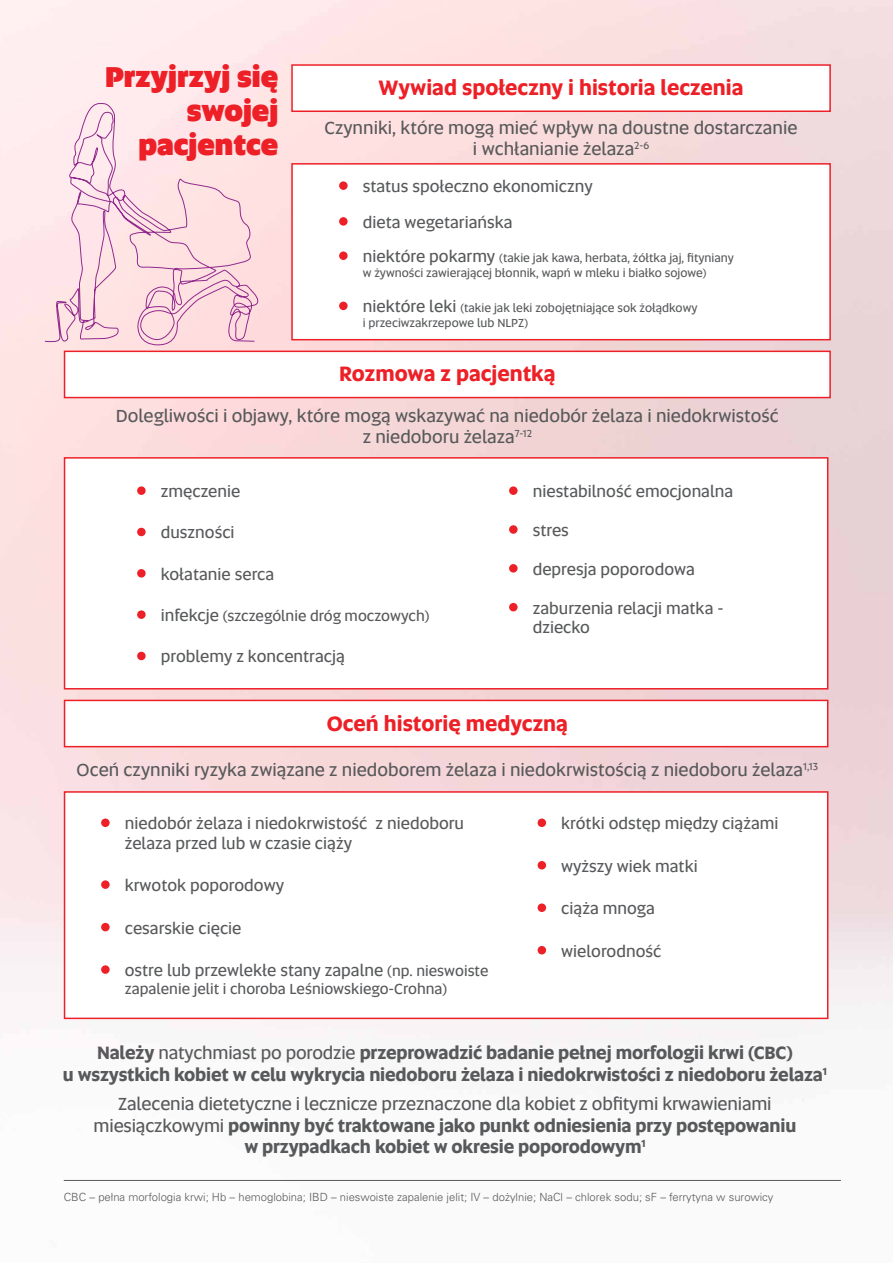
<style>
.page{position:relative;width:893px;height:1263px;background:#fff}
.page>*{position:absolute;margin:0;border:0;box-sizing:border-box;transform-origin:0 0}
.t1{font:800 28.5px/34.2px "Altis";color:#ed2027;text-align:right}
.t2{font:700 21px "Altis";color:#ed2027}
.t3{font:700 18px/21.6px "Altis";letter-spacing:-.01em;color:#58595b;text-align:center}
.t4{font:18px/21.6px "Altis";color:#58595b;text-align:center}
.t5{font:16.5px/19.8px "Altis";color:#58595b}
.t6{font:15px "Altis";color:#58595b}
.t7{font:12px/14.4px "Altis";color:#58595b}
.t8{font:300 11.25px "Univers LT Pro 45";color:#58595b}
.s1{font-size:16.5px}
.s2{font-size:15px}
.s3{font-weight:400}
</style>
<div class="page">
<svg style="left:44px;top:102px;width:216px;height:244px"></svg>
<div style="left:291px;top:64px;width:540px;height:48px;background:#fff;border:2px solid #ed2027"></div>
<div style="left:291px;top:163px;width:540px;height:177px;background:#fff;border:2px solid #ed2027"></div>
<div style="left:64px;top:351px;width:767px;height:47px;background:#fff;border:2px solid #ed2027"></div>
<div style="left:64px;top:791px;width:764px;height:228px;background:#fff;border:2px solid #ed2027"></div>
<div style="left:101px;top:818px;width:9px;height:9px;background:#ed2027;border-radius:50%"></div>
<div style="left:101px;top:880px;width:9px;height:9px;background:#ed2027;border-radius:50%"></div>
<div style="left:101px;top:923px;width:9px;height:8px;background:#ed2027;border-radius:50%"></div>
<div style="left:101px;top:965px;width:9px;height:9px;background:#ed2027;border-radius:50%"></div>
<div style="left:538px;top:818px;width:8px;height:9px;background:#ed2027;border-radius:50%"></div>
<div style="left:538px;top:861px;width:8px;height:8px;background:#ed2027;border-radius:50%"></div>
<div style="left:538px;top:903px;width:8px;height:9px;background:#ed2027;border-radius:50%"></div>
<div style="left:538px;top:946px;width:8px;height:8px;background:#ed2027;border-radius:50%"></div>
<div style="left:64px;top:700px;width:764px;height:47px;background:#fff;border:2px solid #ed2027"></div>
<div style="left:64px;top:457px;width:764px;height:232px;background:#fff;border:2px solid #ed2027"></div>
<div style="left:137px;top:486px;width:9px;height:9px;background:#ed2027;border-radius:50%"></div>
<div style="left:137px;top:528px;width:9px;height:8px;background:#ed2027;border-radius:50%"></div>
<div style="left:137px;top:569px;width:9px;height:9px;background:#ed2027;border-radius:50%"></div>
<div style="left:137px;top:610px;width:9px;height:9px;background:#ed2027;border-radius:50%"></div>
<div style="left:137px;top:652px;width:9px;height:8px;background:#ed2027;border-radius:50%"></div>
<div style="left:509px;top:486px;width:9px;height:9px;background:#ed2027;border-radius:50%"></div>
<div style="left:509px;top:525px;width:9px;height:9px;background:#ed2027;border-radius:50%"></div>
<div style="left:509px;top:564px;width:9px;height:9px;background:#ed2027;border-radius:50%"></div>
<div style="left:509px;top:603px;width:9px;height:8px;background:#ed2027;border-radius:50%"></div>
<div style="left:339px;top:181px;width:9px;height:9px;background:#ed2027;border-radius:50%"></div>
<div style="left:339px;top:217px;width:9px;height:9px;background:#ed2027;border-radius:50%"></div>
<div style="left:339px;top:251px;width:9px;height:9px;background:#ed2027;border-radius:50%"></div>
<div style="left:339px;top:302px;width:9px;height:8px;background:#ed2027;border-radius:50%"></div>
<hr style="left:64px;top:1180px;width:777px;height:1px;background:#58595b">
<h1 class="t1" style="left:105px;top:58px;width:175px">Przyjrzyj się swojej pacjentce</h1>
<p class="t2" style="left:378px;top:72px;width:367px">Wywiad społeczny i historia leczenia</p>
<p class="t4" style="left:325px;top:116px;width:474px">Czynniki, które mogą mieć wpływ na doustne dostarczanie i wchłanianie żelaza<sup>2-6</sup></p>
<p class="t5" style="left:363px;top:168px;width:231px;line-height:35.7px">status społeczno ekonomiczny dieta wegetariańska</p>
<p class="t7" style="left:363px;top:250px;width:373px"><span class="s1">niektóre pokarmy</span> (takie jak kawa, herbata, żółtka jaj, fityniany w żywności zawierającej błonnik, wapń w mleku i białko sojowe)</p>
<p class="t7" style="left:363px;top:300px;width:336px"><span class="s1">niektóre leki</span> (takie jak leki zobojętniające sok żołądkowy i przeciwzakrzepowe lub NLPZ)</p>
<p class="t2" style="left:339px;top:358px;width:218px">Rozmowa z pacjentką</p>
<p class="t4" style="left:116px;top:404px;width:664px">Dolegliwości i objawy, które mogą wskazywać na niedobór żelaza i niedokrwistość z niedoboru żelaza<sup>7-12</sup></p>
<p class="t5" style="left:161px;top:481px;width:81px">zmęczenie</p>
<p class="t5" style="left:161px;top:522px;width:75px">duszności</p>
<p class="t5" style="left:161px;top:563px;width:115px">kołatanie serca</p>
<p class="t6" style="left:161px;top:605px;width:270px"><span class="s1">infekcje</span> (szczególnie dróg moczowych)</p>
<p class="t5" style="left:161px;top:646px;width:186px">problemy z koncentracją</p>
<p class="t5" style="left:533px;top:481px;width:202px">niestabilność emocjonalna</p>
<p class="t5" style="left:533px;top:520px;width:38px">stres</p>
<p class="t5" style="left:533px;top:558px;width:164px">depresja poporodowa</p>
<p class="t5" style="left:533px;top:597px;width:192px">zaburzenia relacji matka - dziecko</p>
<p class="t2" style="left:327px;top:707px;width:243px">Oceń historię medyczną</p>
<p class="t4" style="left:77px;top:758px;width:743px">Oceń czynniki ryzyka związane z niedoborem żelaza i niedokrwistością z niedoboru żelaza<sup>1,13</sup></p>
<p class="t5" style="left:125px;top:813px;width:341px">niedobór żelaza i niedokrwistość z niedoboru żelaza przed lub w czasie ciąży</p>
<p class="t5" style="left:125px;top:875px;width:161px">krwotok poporodowy</p>
<p class="t5" style="left:125px;top:917px;width:118px">cesarskie cięcie</p>
<p class="t5" style="left:125px;top:960px;width:365px">ostre lub przewlekłe stany zapalne <span class="s2">(np. nieswoiste</span></p>
<p class="t6" style="left:125px;top:978px;width:324px">zapalenie jelit i choroba Leśniowskiego-Crohna)</p>
<p class="t5" style="left:561px;top:813px;width:219px">krótki odstęp między ciążami</p>
<p class="t5" style="left:561px;top:855px;width:138px">wyższy wiek matki</p>
<p class="t5" style="left:561px;top:898px;width:95px">ciąża mnoga</p>
<p class="t5" style="left:561px;top:940px;width:102px">wielorodność</p>
<p class="t3" style="left:63px;top:1041px;width:765px">Należy <span class="s3">natychmiast po porodzie</span> przeprowadzić badanie pełnej morfologii krwi (CBC)<br>u wszystkich kobiet w celu wykrycia niedoboru żelaza i niedokrwistości z niedoboru żelaza<sup>1</sup></p>
<p class="t3" style="left:94px;top:1092px;width:704px"><span class="s3">Zalecenia dietetyczne i lecznicze przeznaczone dla kobiet z obfitymi krwawieniami miesiączkowymi</span> powinny być traktowane jako punkt odniesienia przy postępowaniu w przypadkach kobiet w okresie poporodowym<sup>1</sup></p>
<p class="t8" style="left:64px;top:1190px;width:711px">CBC – pełna morfologia krwi; Hb – hemoglobina; IBD – nieswoiste zapalenie jelit; IV – dożylnie; NaCl – chlorek sodu; sF – ferrytyna w surowicy</p>
</div>
